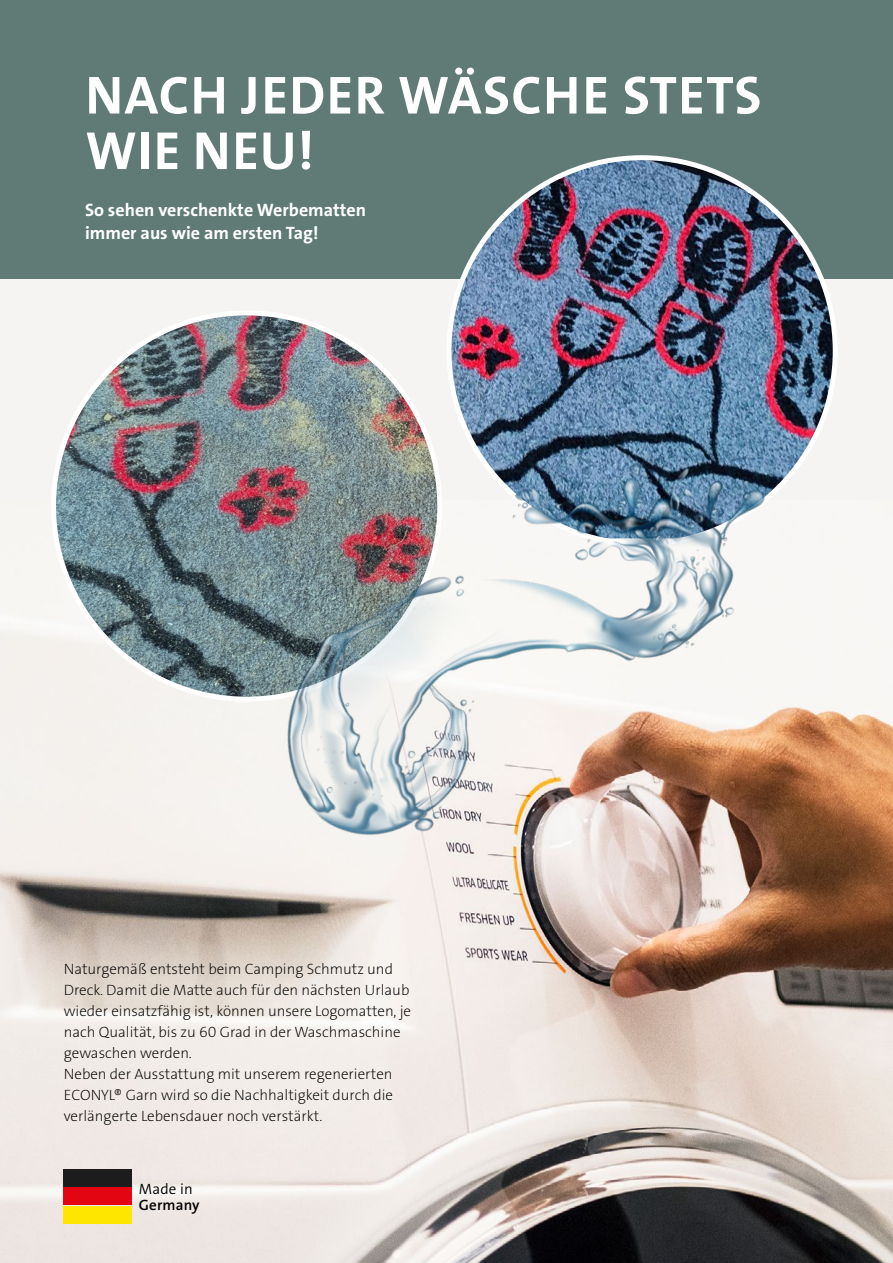
<style>
.page{position:relative;width:893px;height:1263px;background:#f5f4f2}
.page>*{position:absolute;margin:0;border:0;box-sizing:border-box;transform-origin:0 0}
.t1{font:54px/55.5px "The Sans LP7 Bld";letter-spacing:.025em;color:#fff}
.t2{font:700 18px/22.5px "The Sans Os F";color:#fff}
.t3{font:15px/21px "The Sans LP2 Ex Lig";color:#000}
.t4{font:15px "The Sans LP6 Se Bld";letter-spacing:.01em;color:#000}
.t5{font:15px "The Sans LP4 Se Lig";letter-spacing:.01em;color:#000}
</style>
<div class="page">
<img style="left:0;top:543px;width:893px;height:720px">
<div style="left:0;top:0;width:893px;height:279px;background:#607b75"></div>
<img style="left:54px;top:313px;width:386px;height:386px;border-radius:193px">
<img style="left:452px;top:158px;width:380px;height:212px">
<div style="left:64px;top:1206px;width:68px;height:17px;background:#ffe600"></div>
<div style="left:64px;top:1188px;width:68px;height:17px;background:#e30512"></div>
<div style="left:64px;top:1169px;width:68px;height:17px;background:#1c1c1c"></div>
<img style="left:181px;top:370px;width:664px;height:558px">
<h1 class="t1" style="left:85px;top:68px;width:678px">NACH JEDER WÄSCHE STETS<br>WIE NEU!</h1>
<p class="t2" style="left:85px;top:199px;width:283px">So sehen verschenkte Werbematten immer aus wie am ersten Tag!</p>
<p class="t3" style="left:64px;top:959px;width:349px">Naturgemäß entsteht beim Camping Schmutz und Dreck. Damit die Matte auch für den nächsten Urlaub wieder einsatzfähig ist, können unsere Logomatten, je nach Qualität, bis zu 60 Grad in der Waschmaschine gewaschen werden.<br>Neben der Ausstattung mit unserem regenerierten ECONYL® Garn wird so die Nachhaltigkeit durch die verlängerte Lebensdauer noch verstärkt.</p>
<p class="t5" style="left:139px;top:1179px;width:55px">Made in</p>
<p class="t4" style="left:139px;top:1195px;width:62px">Germany</p>
</div>
